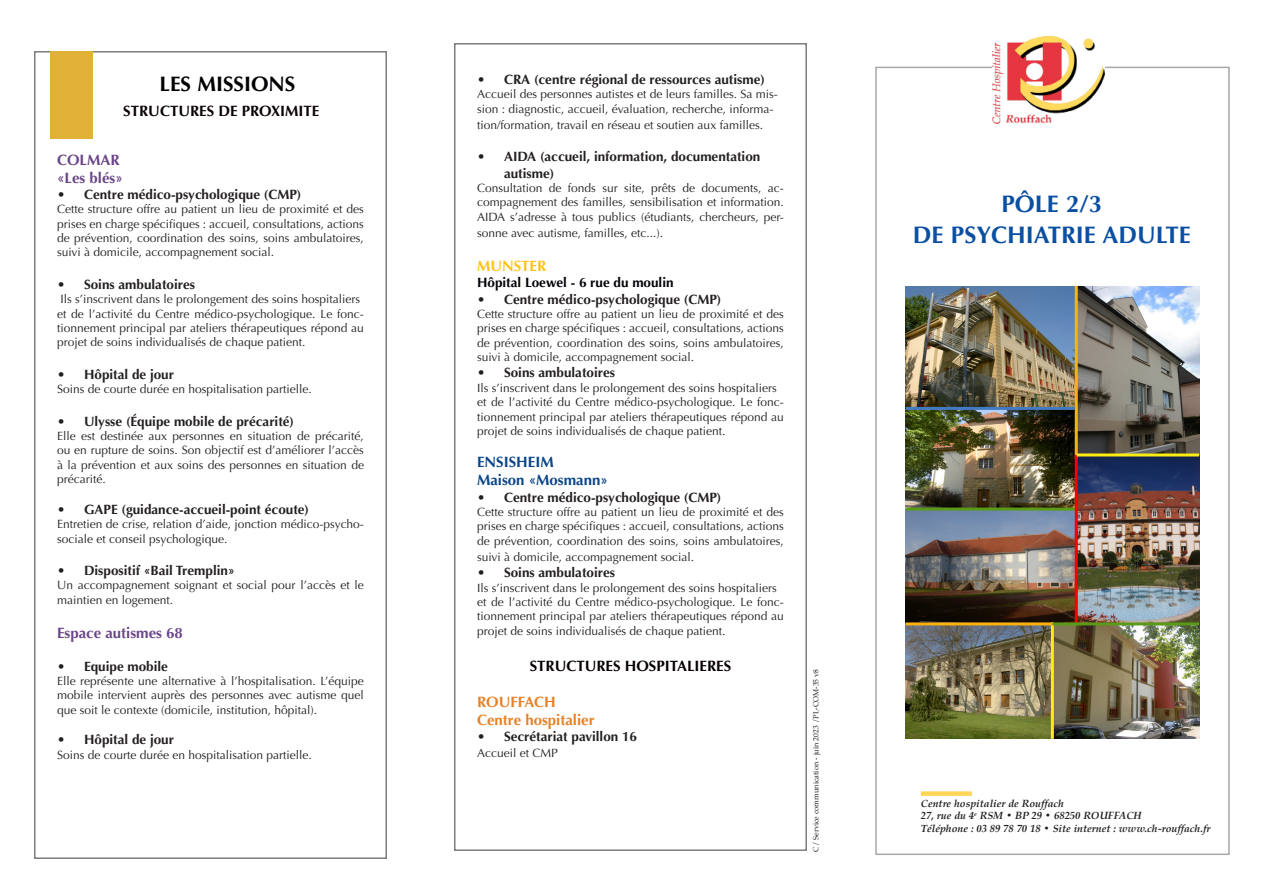
<style>
.page{position:relative;width:1263px;height:893px;background:#fff}
.page>*{position:absolute;margin:0;border:0;box-sizing:border-box;transform-origin:0 0}
.Normal_e{font:700 24px "Optima";color:#0a4fa2}
.Normal_e-2{font:700 21px "Optima";color:#000003}
.t1{font:700 15px "Optima";color:#6a4688}
.t2{font:700 15px "Optima";color:#e78125}
.t3{font:700 15px "Optima";color:#0a4688}
.t4{font:700 15px "Optima";color:#070100}
.t5{font:700 15px "Optima";color:#0a0205}
.t6{font:700 15px "Optima";color:#ffc312}
.t7{font:700 13.5px/16.2px "Optima";color:#231f20}
.t8{font:700 13.5px "Optima";color:#000007}
.t9{font:12px/14.4px "Optima";color:#231f20;text-align:justify}
.Normal_e-3{font:italic 700 10.5px "Palatino";color:#231f20}
.t10{font:7.5px "Palatino";color:#231f20}
</style>
<div class="page">
<div style="left:454px;top:43px;width:353px;height:808px;border:2px solid #7b7f7f"></div>
<div style="left:34px;top:51px;width:353px;height:808px;border:2px solid #7b7f7f"></div>
<div style="left:50px;top:51px;width:43px;height:87px;background:#e0b037"></div>
<img style="left:992px;top:37px;width:112px;height:86px">
<div style="left:921px;top:791px;width:51px;height:5px;background:#fed559"></div>
<img style="left:906px;top:286px;width:293px;height:453px">
<hr style="left:1075px;top:286px;width:3px;height:173px;background:#fcb10f">
<hr style="left:906px;top:508px;width:169px;height:3px;background:#5a9a18">
<hr style="left:1075px;top:455px;width:3px;height:169px;background:#f60000">
<hr style="left:906px;top:407px;width:169px;height:3px;background:#437ac4">
<hr style="left:1077px;top:453px;width:122px;height:3px;background:#fcec12">
<hr style="left:1051px;top:622px;width:3px;height:117px;background:#fcec12">
<hr style="left:906px;top:622px;width:148px;height:3px;background:#fcb10f">
<hr style="left:1052px;top:622px;width:147px;height:3px;background:#5a9a18">
<p class="Normal_e-2" style="left:159px;top:72px;width:137px">LES MISSIONS</p>
<p class="t7" style="left:477px;top:72px;width:289px">• CRA (centre régional de ressources autisme)</p>
<p class="t9" style="left:477px;top:87px;width:302px">Accueil des personnes autistes et de leurs familles. Sa mis&shy;sion : diagnostic, accueil, évaluation, recherche, informa-</p>
<p class="t9" style="left:477px;top:118px;width:287px">tion/formation, travail en réseau et soutien aux familles.</p>
<p class="t7" style="left:504px;top:149px;width:258px;text-indent:-27px">• AIDA (accueil, information, documentation autisme)</p>
<p class="t9" style="left:477px;top:181px;width:308px">Consultation de fonds sur site, prêts de documents, ac&shy;compagnement des familles, sensibilisation et information.<br>AIDA s’adresse à tous publics (étudiants, chercheurs, per-</p>
<p class="t9" style="left:477px;top:226px;width:188px">sonne avec autisme, familles, etc...).</p>
<p class="t6" style="left:477px;top:257px;width:71px">MUNSTER</p>
<p class="t8" style="left:477px;top:275px;width:198px">Hôpital Loewel - 6 rue du moulin</p>
<p class="t7" style="left:477px;top:291px;width:246px">• Centre médico-psychologique (CMP)</p>
<p class="t9" style="left:477px;top:307px;width:308px">Cette structure offre au patient un lieu de proximité et des prises en charge spécifiques : accueil, consultations, actions de prévention, coordination des soins, soins ambulatoires, suivi à domicile, accompagnement social.</p>
<p class="t7" style="left:477px;top:365px;width:140px">• Soins ambulatoires</p>
<p class="t9" style="left:477px;top:381px;width:301px">Ils s’inscrivent dans le prolongement des soins hospitaliers</p>
<p class="t9" style="left:477px;top:395px;width:308px">et de l’activité du Centre médico-psychologique. Le fonc&shy;tionnement principal par ateliers thérapeutiques répond au projet de soins individualisés de chaque patient.</p>
<p class="t3" style="left:477px;top:454px;width:78px">ENSISHEIM</p>
<p class="t3" style="left:477px;top:472px;width:132px">Maison «Mosmann»</p>
<p class="t7" style="left:477px;top:489px;width:246px">• Centre médico-psychologique (CMP)</p>
<p class="t9" style="left:477px;top:505px;width:308px">Cette structure offre au patient un lieu de proximité et des prises en charge spécifiques : accueil, consultations, actions de prévention, coordination des soins, soins ambulatoires,</p>
<p class="t9" style="left:477px;top:550px;width:219px">suivi à domicile, accompagnement social.</p>
<p class="t7" style="left:477px;top:565px;width:140px">• Soins ambulatoires</p>
<p class="t9" style="left:477px;top:581px;width:301px">Ils s’inscrivent dans le prolongement des soins hospitaliers</p>
<p class="t9" style="left:477px;top:595px;width:308px">et de l’activité du Centre médico-psychologique. Le fonc&shy;tionnement principal par ateliers thérapeutiques répond au projet de soins individualisés de chaque patient.</p>
<p class="t4" style="left:530px;top:657px;width:203px">STRUCTURES HOSPITALIERES</p>
<p class="t2" style="left:477px;top:693px;width:80px">ROUFFACH</p>
<p class="t2" style="left:477px;top:711px;width:119px">Centre hospitalier</p>
<p class="t7" style="left:477px;top:729px;width:162px">• Secrétariat pavillon 16</p>
<p class="t9" style="left:477px;top:746px;width:82px">Accueil et CMP</p>
<p class="t5" style="left:123px;top:102px;width:198px">STRUCTURES DE PROXIMITE</p>
<p class="t1" style="left:57px;top:151px;width:64px">COLMAR</p>
<p class="t1" style="left:57px;top:169px;width:67px">«Les blés»</p>
<p class="t7" style="left:57px;top:186px;width:246px">• Centre médico-psychologique (CMP)</p>
<p class="t9" style="left:57px;top:202px;width:308px">Cette structure offre au patient un lieu de proximité et des prises en charge spécifiques : accueil, consultations, actions de prévention, coordination des soins, soins ambulatoires, suivi à domicile, accompagnement social.</p>
<p class="t7" style="left:57px;top:276px;width:140px">• Soins ambulatoires</p>
<p class="t9" style="left:60px;top:292px;width:301px">Ils s’inscrivent dans le prolongement des soins hospitaliers</p>
<p class="t9" style="left:57px;top:307px;width:308px">et de l’activité du Centre médico-psychologique. Le fonc&shy;tionnement principal par ateliers thérapeutiques répond au projet de soins individualisés de chaque patient.</p>
<p class="t7" style="left:57px;top:366px;width:119px">• Hôpital de jour</p>
<p class="t9" style="left:57px;top:382px;width:256px">Soins de courte durée en hospitalisation partielle.</p>
<p class="t7" style="left:57px;top:413px;width:239px">• Ulysse (Équipe mobile de précarité)</p>
<p class="t9" style="left:57px;top:429px;width:308px">Elle est destinée aux personnes en situation de précarité, ou en rupture de soins. Son objectif est d’améliorer l’accès à la prévention et aux soins des personnes en situation de précarité.</p>
<p class="t7" style="left:57px;top:501px;width:254px">• GAPE (guidance-accueil-point écoute)</p>
<p class="t9" style="left:57px;top:517px;width:308px">Entretien de crise, relation d’aide, jonction médico-psycho&shy;sociale et conseil psychologique.</p>
<p class="t7" style="left:57px;top:563px;width:179px">• Dispositif «Bail Tremplin»</p>
<p class="t9" style="left:57px;top:578px;width:308px">Un accompagnement soignant et social pour l’accès et le maintien en logement.</p>
<p class="t1" style="left:57px;top:624px;width:127px">Espace autismes 68</p>
<p class="t7" style="left:57px;top:658px;width:113px">• Equipe mobile</p>
<p class="t9" style="left:57px;top:674px;width:308px">Elle représente une alternative à l’hospitalisation. L’équipe mobile intervient auprès des personnes avec autisme quel que soit le contexte (domicile, institution, hôpital).</p>
<p class="t7" style="left:57px;top:732px;width:119px">• Hôpital de jour</p>
<p class="t9" style="left:57px;top:748px;width:256px">Soins de courte durée en hospitalisation partielle.</p>
<p class="t10" style="left:809px;top:852px;width:184px;rotate:-90deg">C/ Service communication - juin 2023 /PL-COM-35 v8</p>
<p class="Normal_e" style="left:1001px;top:190px;width:102px">PÔLE 2/3</p>
<p class="Normal_e" style="left:913px;top:221px;width:279px">DE PSYCHIATRIE ADULTE</p>
<p class="Normal_e-3" style="left:921px;top:794px;width:145px">Centre hospitalier de Rouffach</p>
<p class="Normal_e-3" style="left:921px;top:807px;width:222px">27, rue du 4<sup>e</sup> RSM • BP 29 • 68250 ROUFFACH</p>
<p class="Normal_e-3" style="left:921px;top:820px;width:291px">Téléphone : 03 89 78 70 18 • Site internet : www.ch-rouffach.fr</p>
</div>
